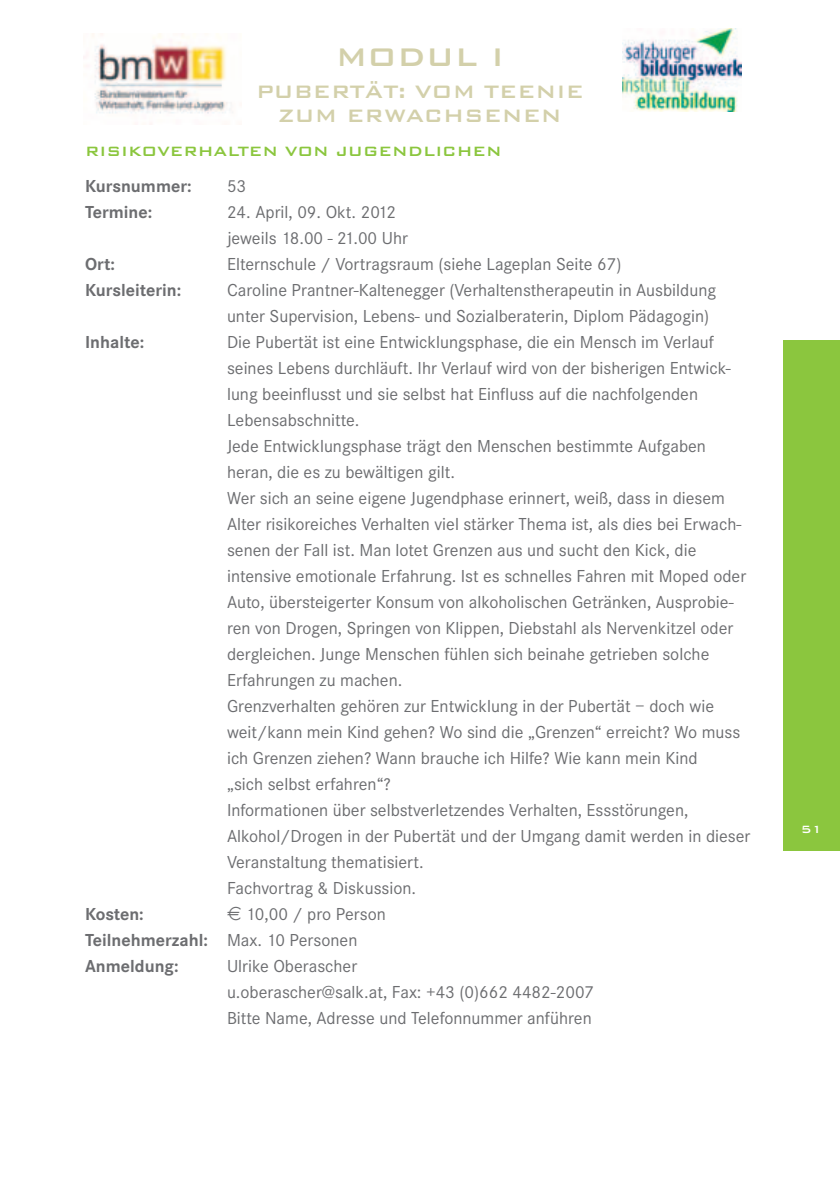
<style>
.page{position:relative;width:840px;height:1191px;background:#fff}
.page>*{position:absolute;margin:0;border:0;box-sizing:border-box;transform-origin:0 0}
.t1{font:500 34px "Bank Gothic BT";color:#d3d0aa}
.t2{font:500 24px/24px "Bank Gothic BT";color:#d3d0aa;text-align:center}
.t3{font:18px/26px "Corporate S";color:#6c6d70}
.t4{font:700 18px "Corporate S";color:#6c6d70}
.t5{font:500 18px "Bank Gothic BT";color:#8bc63e}
.t6{font:500 14px "Bank Gothic BT";color:#fff}
.s1{font-family:"Euro Logo"}
.s2{font-weight:700}
</style>
<div class="page">
<div style="left:782px;top:340px;width:57px;height:510px;background:#8bc63e"></div>
<img style="left:622px;top:28px;width:118px;height:84px">
<img style="left:83px;top:33px;width:145px;height:81px">
<h1 class="t1" style="left:335px;top:38px;width:161px">modul I</h1>
<h2 class="t2" style="left:256px;top:79px;width:329px">Pubertät: Vom Teenie zum Erwachsenen</h2>
<p class="t5" style="left:85px;top:141px;width:418px">Risikoverhalten von Jugendlichen</p>
<p class="t4" style="left:85px;top:175px;width:108px">Kursnummer:</p>
<p class="t3" style="left:227px;top:173px;width:21px">53</p>
<p class="t4" style="left:85px;top:201px;width:69px">Termine:</p>
<p class="t3" style="left:227px;top:199px;width:182px">24. April, 09. Okt. 2012 jeweils 18.00 - 21.00 Uhr</p>
<p class="t4" style="left:85px;top:253px;width:31px">Ort:</p>
<p class="t3" style="left:227px;top:251px;width:396px">Elternschule / Vortragsraum (siehe Lageplan Seite 67)</p>
<p class="t4" style="left:85px;top:279px;width:97px">Kursleiterin:</p>
<p class="t3" style="left:227px;top:277px;width:490px">Caroline Prantner-Kaltenegger (Verhaltenstherapeutin in Ausbildung unter Supervision, Lebens- und Sozialberaterin, Diplom Pädagogin)</p>
<p class="t4" style="left:85px;top:331px;width:61px">Inhalte:</p>
<p class="t3" style="left:227px;top:329px;width:524px">Die Pubertät ist eine Entwicklungsphase, die ein Mensch im Verlauf seines Lebens durchläuft. Ihr Verlauf wird von der bisherigen Entwick&shy;lung beeinflusst und sie selbst hat Einfluss auf die nachfolgenden Lebensabschnitte.<br>Jede Entwicklungsphase trägt den Menschen bestimmte Aufgaben heran, die es zu bewältigen gilt.<br>Wer sich an seine eigene Jugendphase erinnert, weiß, dass in diesem Alter risikoreiches Verhalten viel stärker Thema ist, als dies bei Erwach&shy;senen der Fall ist. Man lotet Grenzen aus und sucht den Kick, die intensive emotionale Erfahrung. Ist es schnelles Fahren mit Moped oder Auto, übersteigerter Konsum von alkoholischen Getränken, Ausprobie&shy;ren von Drogen, Springen von Klippen, Diebstahl als Nervenkitzel oder dergleichen. Junge Menschen fühlen sich beinahe getrieben solche Erfahrungen zu machen.<br>Grenzverhalten gehören zur Entwicklung in der Pubertät – doch wie weit/kann mein Kind gehen? Wo sind die „Grenzen“ erreicht? Wo muss ich Grenzen ziehen? Wann brauche ich Hilfe? Wie kann mein Kind<br>„sich selbst erfahren“?<br>Informationen über selbstverletzendes Verhalten, Essstörungen, Alkohol/Drogen in der Pubertät und der Umgang damit werden in dieser Veranstaltung thematisiert.<br>Fachvortrag &amp; Diskussion.</p>
<p class="t4" style="left:85px;top:903px;width:60px">Kosten:</p>
<p class="t3" style="left:85px;top:901px;width:302px;text-indent:142px"><span class="s1">h</span> 10,00 / pro Person<br><span class="s2">Teilnehmerzahl:</span> Max. 10 Personen<br><span class="s2">Anmeldung:</span></p>
<p class="t3" style="left:227px;top:953px;width:368px">Ulrike Oberascher<br>u.oberascher@salk.at, Fax: +43 (0)662 4482-2007<br>Bitte Name, Adresse und Telefonnummer anführen</p>
<p class="t6" style="left:800px;top:822px;width:23px">51</p>
</div>
